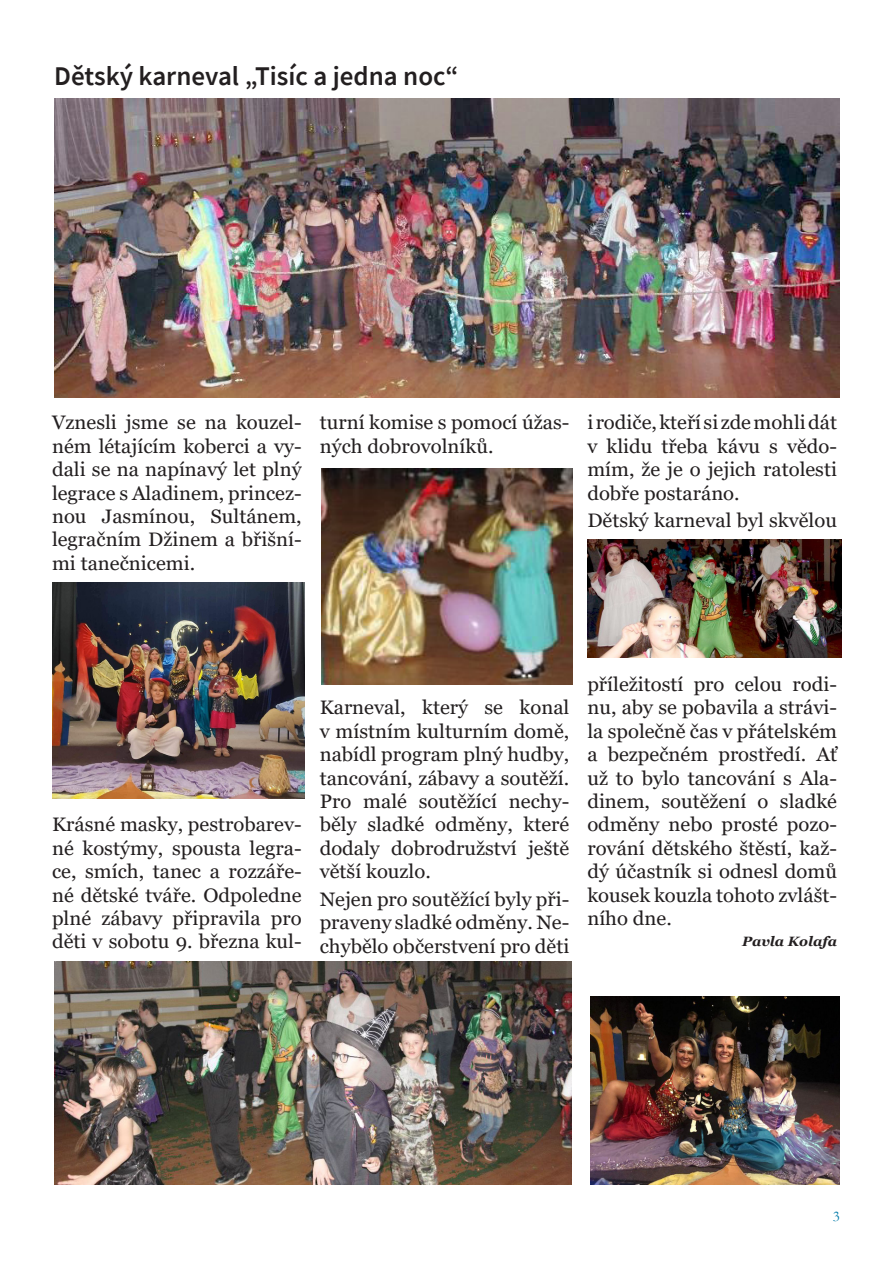
<style>
.page{position:relative;width:893px;height:1263px;background:#fff}
.page>*{position:absolute;margin:0;border:0;box-sizing:border-box;transform-origin:0 0}
.Nadpis_článku{font:600 27px "Source Sans Pro";color:#231f20}
.Odstavec{font:19.5px/23.4px "Georgia";color:#231f20;text-align:justify;scale:1.04 1}
.Sloupek{font:15px "Garamond";color:#007aa9}
.Autor{font:italic 700 13.5px "Georgia";color:#231f20;scale:1.04 1}
</style>
<div class="page">
<img style="left:52px;top:582px;width:253px;height:217px">
<img style="left:54px;top:99px;width:785px;height:298px">
<img style="left:590px;top:996px;width:250px;height:188px">
<img style="left:54px;top:961px;width:518px;height:223px">
<img style="left:587px;top:539px;width:254px;height:118px">
<img style="left:322px;top:468px;width:251px;height:217px">
<p class="Nadpis_článku" style="left:54px;top:58px;width:406px">Dětský karneval „Tisíc a jedna noc“</p>
<p class="Odstavec" style="left:52px;top:411px;width:242px">Vznesli jsme se na kouzel&shy;ném létajícím koberci a vy&shy;dali se na napínavý let plný legrace s Aladinem, princez&shy;nou Jasmínou, Sultánem, legračním Džinem a břišní&shy;mi tanečnicemi.</p>
<p class="Odstavec" style="left:320px;top:411px;width:242px">turní komise s pomocí úžas&shy;ných dobrovolníků.</p>
<p class="Odstavec" style="left:587px;top:411px;width:242px">i rodiče, kteří si zde mohli dát v klidu třeba kávu s vědo&shy;mím, že je o jejich ratolesti dobře postaráno.</p>
<p class="Odstavec" style="left:587px;top:509px;width:242px">Dětský karneval byl skvělou</p>
<p class="Odstavec" style="left:52px;top:813px;width:242px">Krásné masky, pestrobarev&shy;né kostýmy, spousta legra&shy;ce, smích, tanec a rozzáře&shy;né dětské tváře. Odpoledne plné zábavy připravila pro děti v sobotu 9. března kul-</p>
<p class="Odstavec" style="left:320px;top:696px;width:242px">Karneval, který se konal v místním kulturním domě, nabídl program plný hudby, tancování, zábavy a soutěží.<br>Pro malé soutěžící nechy&shy;běly sladké odměny, které dodaly dobrodružství ještě větší kouzlo.</p>
<p class="Odstavec" style="left:320px;top:888px;width:242px">Nejen pro soutěžící byly při&shy;praveny sladké odměny. Ne&shy;chybělo občerstvení pro děti</p>
<p class="Odstavec" style="left:587px;top:673px;width:242px">příležitostí pro celou rodi&shy;nu, aby se pobavila a strávi&shy;la společně čas v přátelském a bezpečném prostředí. Ať už to bylo tancování s Ala&shy;dinem, soutěžení o sladké odměny nebo prosté pozo&shy;rování dětského štěstí, kaž&shy;dý účastník si odnesl domů kousek kouzla tohoto zvlášt&shy;ního dne.</p>
<p class="Autor" style="left:742px;top:932px;width:93px">Pavla Kolafa</p>
<p class="Sloupek" style="left:833px;top:1206px;width:9px">3</p>
</div>
